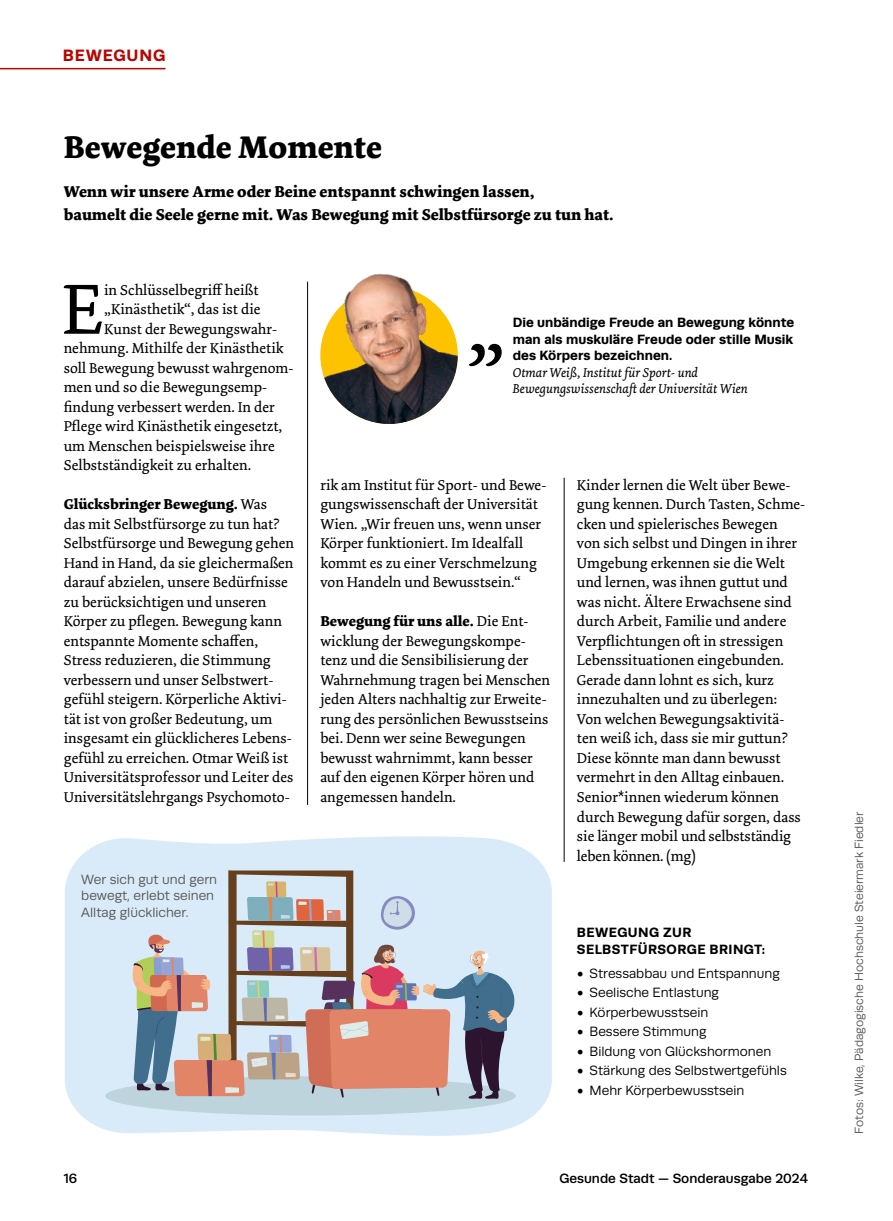
<style>
.page{position:relative;width:893px;height:1221px;background:#fff}
.page>*{position:absolute;margin:0;border:0;box-sizing:border-box;transform-origin:0 0}
.t1{font:74.85px "Dolly Pro";color:#000}
.t2{font:700 33px "Dolly Pro";color:#000}
.t3{font:700 16.5px/22.5px "Dolly Pro";color:#000}
.t4{font:700 16.5px "Runda";letter-spacing:.05em;color:#b70502}
.t5{font:15px/19.5px "Dolly Pro";color:#000}
.t6{font:13.5px "Runda";color:#000}
.t7{font:700 13.5px/16.5px "Runda";color:#000;text-align:justify}
.t8{font:italic 13.5px/16.5px "Dolly Pro";color:#000}
.t9{font:13.5px/16.5px "Runda";color:#565655}
.t10{font:500 13.5px "Runda";color:#000}
.t11{font:700 13.5px/16.5px "Runda";letter-spacing:.03em;color:#000}
.t12{font:12px "Runda";color:#565655}
.s1{font-weight:700}
.s2{font-family:"Minion Pro";font-size:18px}
</style>
<div class="page">
<hr style="left:0;top:68px;width:165px;height:1px;background:#b70502">
<svg style="left:469px;top:344px;width:33px;height:22px"></svg>
<img style="left:320px;top:273px;width:138px;height:151px">
<hr style="left:307px;top:281px;width:1px;height:523px;background:#000">
<hr style="left:564px;top:477px;width:1px;height:384px;background:#000">
<svg style="left:65px;top:836px;width:487px;height:300px;background:#ddedf9"></svg>
<div style="left:105px;top:1076px;width:411px;height:39px;background:#bdd4dc;border-radius:50%"></div>
<svg style="left:132px;top:870px;width:383px;height:229px;background:#bfb4b6"></svg>
<p class="t4" style="left:63px;top:46px;width:104px">BEWEGUNG</p>
<h2 class="t2" style="left:64px;top:126px;width:320px">Bewegende Momente</h2>
<p class="t3" style="left:64px;top:181px;width:551px">Wenn wir unsere Arme oder Beine entspannt schwingen lassen,<br>baumelt die Seele gerne mit. Was Bewegung mit Selbstfürsorge zu tun hat.</p>
<h1 class="t1" style="left:62px;top:261px;width:44px">E</h1>
<p class="t5" style="left:104px;top:280px;width:156px">in Schlüsselbegriff heißt</p>
<p class="t5" style="left:104px;top:299px;width:158px">„Kinästhetik“, das ist die</p>
<p class="t5" style="left:104px;top:319px;width:175px">Kunst der Bewegungswahr-</p>
<p class="t5" style="left:64px;top:338px;width:221px">nehmung. Mithilfe der Kinästhetik</p>
<p class="t5" style="left:64px;top:358px;width:231px">soll Bewegung bewusst wahrgenom-</p>
<p class="t5" style="left:64px;top:377px;width:205px">men und so die Bewegungsemp-</p>
<p class="t5" style="left:64px;top:397px;width:213px">findung verbessert werden. In der</p>
<p class="t5" style="left:64px;top:416px;width:220px">Pflege wird Kinästhetik eingesetzt,</p>
<p class="t5" style="left:64px;top:436px;width:213px">um Menschen beispielsweise ihre</p>
<p class="t5" style="left:64px;top:455px;width:189px">Selbstständigkeit zu erhalten.</p>
<p class="t5" style="left:64px;top:494px;width:232px"><span class="s1">Glücksbringer Bewegung.</span> Was<br>das mit Selbstfürsorge zu tun hat?<br>Selbstfürsorge und Bewegung gehen Hand in Hand, da sie gleichermaßen darauf abzielen, unsere Bedürfnisse zu berücksichtigen und unseren Körper zu pflegen. Bewegung kann entspannte Momente schaffen, Stress reduzieren, die Stimmung verbessern und unser Selbstwert&shy;gefühl steigern. Körperliche Aktivi&shy;tät ist von großer Bedeutung, um insgesamt ein glücklicheres Lebens&shy;gefühl zu erreichen. Otmar Weiß ist Universitätsprofessor und Leiter des Universitätslehrgangs Psychomoto-</p>
<p class="t9" style="left:81px;top:870px;width:137px">Wer sich gut und gern bewegt, erlebt seinen<br>Alltag glücklicher.</p>
<p class="t7" style="left:513px;top:314px;width:283px">Die unbändige Freude an Bewegung könnte man als muskuläre Freude oder stille Musik des Körpers bezeichnen.</p>
<p class="t8" style="left:513px;top:364px;width:237px">Otmar Weiß, Institut für Sport- und<br>Bewegungswissenschaft der Universität Wien</p>
<p class="t5" style="left:320px;top:475px;width:228px">rik am Institut für Sport- und Bewe&shy;gungswissenschaft der Universität Wien. „Wir freuen uns, wenn unser Körper funktioniert. Im Idealfall kommt es zu einer Verschmelzung von Handeln und Bewusstsein.“</p>
<p class="t5" style="left:320px;top:611px;width:231px"><span class="s1">Bewegung für uns alle.</span> Die Ent&shy;wicklung der Bewegungskompe&shy;tenz und die Sensibilisierung der<br>Wahrnehmung tragen bei Menschen jeden Alters nachhaltig zur Erweite&shy;rung des persönlichen Bewusstseins bei. Denn wer seine Bewegungen bewusst wahrnimmt, kann besser auf den eigenen Körper hören und angemessen handeln.</p>
<p class="t5" style="left:577px;top:475px;width:230px">Kinder lernen die Welt über Bewe&shy;gung kennen. Durch Tasten, Schme&shy;cken und spielerisches Bewegen<br>von sich selbst und Dingen in ihrer<br>Umgebung erkennen sie die Welt und lernen, was ihnen guttut und was nicht. Ältere Erwachsene sind durch Arbeit, Familie und andere<br>Verpflichtungen oft in stressigen<br>Lebenssituationen eingebunden.<br>Gerade dann lohnt es sich, kurz innezuhalten und zu überlegen:<br>Von welchen Bewegungsaktivitä&shy;ten weiß ich, dass sie mir guttun?<br>Diese könnte man dann bewusst vermehrt in den Alltag einbauen.<br>Senior*innen wiederum können durch Bewegung dafür sorgen, dass sie länger mobil und selbstständig leben können. (mg)</p>
<p class="t11" style="left:577px;top:924px;width:190px">BEWEGUNG ZUR<br>SELBSTFÜRSORGE BRINGT:</p>
<p class="t6" style="left:577px;top:965px;width:204px"><span class="s2">•</span> Stressabbau und Entspannung</p>
<p class="t6" style="left:577px;top:984px;width:144px"><span class="s2">•</span> Seelische Entlastung</p>
<p class="t6" style="left:577px;top:1004px;width:133px"><span class="s2">•</span> Körperbewusstsein</p>
<p class="t6" style="left:577px;top:1023px;width:131px"><span class="s2">•</span> Bessere Stimmung</p>
<p class="t6" style="left:577px;top:1043px;width:196px"><span class="s2">•</span> Bildung von Glückshormonen</p>
<p class="t6" style="left:577px;top:1062px;width:211px"><span class="s2">•</span> Stärkung des Selbstwertgefühls</p>
<p class="t6" style="left:577px;top:1082px;width:169px"><span class="s2">•</span> Mehr Körperbewusstsein</p>
<p class="t10" style="left:64px;top:1170px;width:15px">16</p>
<p class="t10" style="left:559px;top:1170px;width:250px">Gesunde Stadt — Sonderausgabe 2024</p>
<p class="t12" style="left:852px;top:1133px;width:324px;rotate:-90deg">Fotos: Wilke, Pädagogische Hochschule Steiermark Fiedler</p>
</div>
